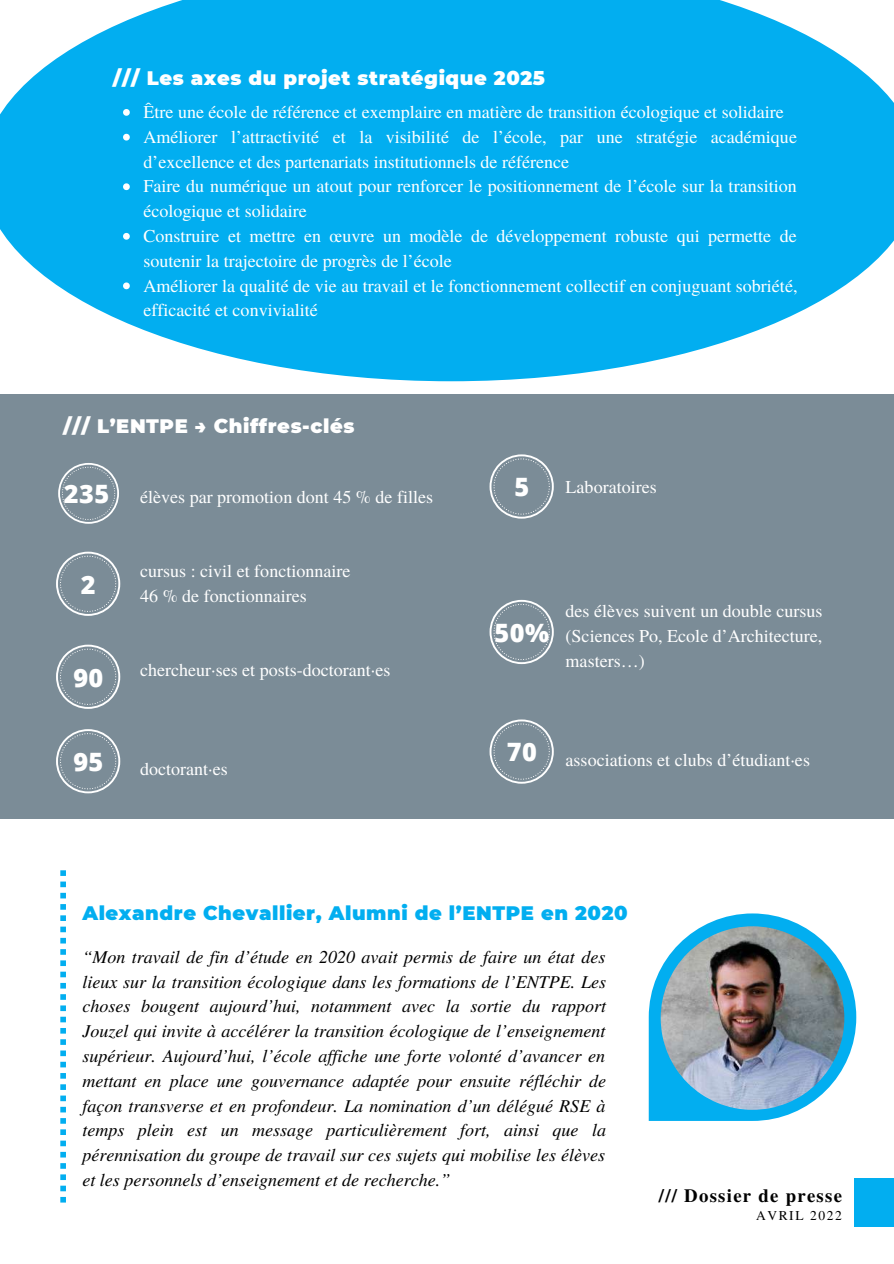
<style>
.page{position:relative;width:894px;height:1264px;background:#fff}
.page>*{position:absolute;margin:0;border:0;box-sizing:border-box;transform-origin:0 0}
.t1{font:800 25.35px "Open Sans";letter-spacing:.02em;color:#fff}
.t2{font:900 19.5px "Montserrat";letter-spacing:.03em;color:#fff}
.t3{font:900 19.5px "Montserrat";letter-spacing:.03em;color:#02aef0}
.t4{font:700 18.75px "Te X Gyre Termes";letter-spacing:.07em;color:#000}
.t5{font:18px/24.8px "Te X Gyre Termes";color:#fff}
.t6{font:italic 18px/24.8px "Te X Gyre Termes";color:#000;text-align:justify}
.t7{font:13.5px "Te X Gyre Termes";letter-spacing:.12em;color:#000}
</style>
<div class="page">
<div style="left:854px;top:1178px;width:39px;height:48px;background:#02aef0"></div>
<svg style="left:0;top:0;width:893px;height:381px;background:#27b9f2"></svg>
<svg style="left:60px;top:870px;width:6px;height:332px"></svg>
<div style="left:0;top:394px;width:893px;height:425px;background:#7b8c97"></div>
<svg style="left:58px;top:463px;width:61px;height:61px"></svg>
<svg style="left:56px;top:551px;width:64px;height:65px"></svg>
<svg style="left:56px;top:644px;width:64px;height:65px"></svg>
<svg style="left:56px;top:729px;width:64px;height:64px"></svg>
<svg style="left:489px;top:454px;width:64px;height:64px"></svg>
<svg style="left:489px;top:600px;width:64px;height:64px"></svg>
<svg style="left:489px;top:719px;width:64px;height:64px"></svg>
<svg style="left:648px;top:913px;width:208px;height:207px"></svg>
<img style="left:660px;top:926px;width:184px;height:183px">
<svg style="left:123px;top:109px;width:7px;height:7px"></svg>
<svg style="left:123px;top:134px;width:7px;height:6px"></svg>
<svg style="left:123px;top:183px;width:7px;height:7px"></svg>
<svg style="left:123px;top:233px;width:7px;height:7px"></svg>
<svg style="left:123px;top:282px;width:7px;height:7px"></svg>
<p class="t2" style="left:113px;top:66px;width:433px">/// Les axes du projet stratégique 2025</p>
<p class="t5" style="left:143px;top:99px;width:655px">Être une école de référence et exemplaire en matière de transition écologique et solidaire Améliorer l’attractivité et la visibilité de l’école, par une stratégie académique d’excellence et des partenariats institutionnels de référence<br>Faire du numérique un atout pour renforcer le positionnement de l’école sur la transition écologique et solidaire<br>Construire et mettre en œuvre un modèle de développement robuste qui permette de soutenir la trajectoire de progrès de l’école<br>Améliorer la qualité de vie au travail et le fonctionnement collectif en conjuguant sobriété, efficacité et convivialité</p>
<p class="t2" style="left:63px;top:414px;width:293px">/// L’ENTPE → Chiffres-clés</p>
<h1 class="t1" style="left:64px;top:475px;width:47px">235</h1>
<h1 class="t1" style="left:81px;top:566px;width:16px">2</h1>
<h1 class="t1" style="left:73px;top:659px;width:32px">90</h1>
<h1 class="t1" style="left:73px;top:744px;width:32px">95</h1>
<p class="t5" style="left:140px;top:483px;width:294px">élèves par promotion dont 45 % de filles</p>
<p class="t5" style="left:140px;top:557px;width:212px">cursus : civil et fonctionnaire<br>46 % de fonctionnaires</p>
<p class="t5" style="left:140px;top:657px;width:252px">chercheur·ses et posts-doctorant·es</p>
<p class="t5" style="left:140px;top:756px;width:89px">doctorant·es</p>
<h1 class="t1" style="left:514px;top:469px;width:16px">5</h1>
<p class="t5" style="left:565px;top:474px;width:93px">Laboratoires</p>
<h1 class="t1" style="left:494px;top:614px;width:56px">50%</h1>
<p class="t5" style="left:565px;top:598px;width:258px;text-align:justify">des élèves suivent un double cursus (Sciences Po, Ecole d’Architecture, masters…)</p>
<h1 class="t1" style="left:506px;top:734px;width:32px">70</h1>
<p class="t5" style="left:565px;top:746px;width:246px">associations et clubs d’étudiant·es</p>
<p class="t3" style="left:82px;top:901px;width:546px">Alexandre Chevallier, Alumni de l’ENTPE en 2020</p>
<p class="t6" style="left:82px;top:943px;width:525px">“Mon travail de fin d’étude en 2020 avait permis de faire un état des lieux sur la transition écologique dans les formations de l’ENTPE. Les choses bougent aujourd’hui, notamment avec la sortie du rapport Jouzel qui invite à accélérer la transition écologique de l’enseignement supérieur. Aujourd’hui, l’école af iche une forte volonté d’avancer en mettant en place une gouvernance adaptée pour ensuite réfléchir de façon transverse et en profondeur. La nomination d’un délégué RSE à temps plein est un message particulièrement fort, ainsi que la pérennisation du groupe de travail sur ces sujets qui mobilise les élèves et les personnels d’enseignement et de recherche.”</p>
<p class="t4" style="left:658px;top:1180px;width:185px">/// Dossier de presse</p>
<p class="t7" style="left:755px;top:1205px;width:87px">AVRIL 2022</p>
</div>
